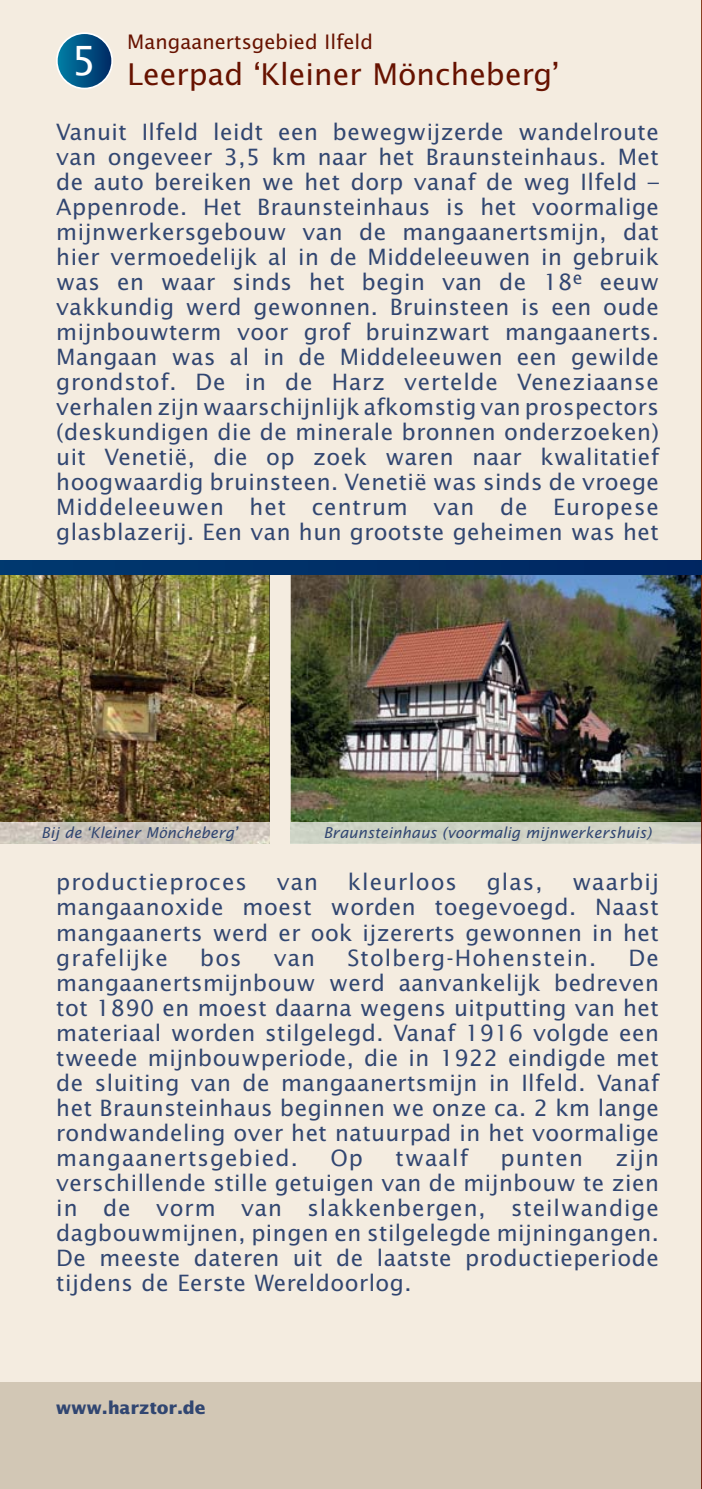
<style>
.page{position:relative;width:702px;height:1489px;background:#fff}
.page>*{position:absolute;margin:0;border:0;box-sizing:border-box;transform-origin:0 0}
.t1{font:30px "Lucida Sans Std";color:#671200}
.t2{font:22.5px/25px "Lucida Sans Std";letter-spacing:.02em;color:#314671;text-align:justify}
.t3{font:22.5px "Lucida Sans Std";letter-spacing:.045em;color:#314671}
.t4{font:22.5px "Lucida Sans Std";letter-spacing:.05em;color:#314671}
.t5{font:20px "Lucida Sans Std";color:#671200}
.t6{font:700 17.5px "Lucida Sans";letter-spacing:-.01em;color:#314671}
.t7{font:italic 15px "Lucida Sans Std";color:#314671}
</style>
<div class="page">
<div style="left:0;top:0;width:702px;height:1488px;background:#f4ece0"></div>
<div style="left:0;top:1382px;width:701px;height:106px;background:#d2c7b5"></div>
<svg style="left:57px;top:33px;width:55px;height:55px;background:#075888"></svg>
<div style="left:56px;top:32px;width:57px;height:57px;border:2px solid #fff;border-radius:50%"></div>
<img style="left:0;top:574px;width:269px;height:248px">
<img style="left:0;top:822px;width:269px;height:21px">
<img style="left:291px;top:574px;width:410px;height:248px">
<svg style="left:701px;top:0;width:1px;height:1488px"></svg>
<div style="left:0;top:560px;width:702px;height:14px;background:#002f68"></div>
<p class="t5" style="left:127px;top:33px;width:247px">Mangaanertsgebied Ilfeld</p>
<h1 class="t1" style="left:71px;top:61px;width:489px"><sup>5</sup> Leerpad ‘Kleiner Möncheberg’</h1>
<p class="t2" style="left:56px;top:121px;width:604px">Vanuit Ilfeld leidt een bewegwijzerde wandelroute van ongeveer 3,5 km naar het Braunsteinhaus. Met de auto bereiken we het dorp vanaf de weg Ilfeld – Appenrode. Het Braunsteinhaus is het voormalige mijnwerkersgebouw van de mangaanertsmijn, dat hier vermoedelijk al in de Middeleeuwen in gebruik was en waar sinds het begin van de 18<sup>e</sup> eeuw vakkundig werd gewonnen. Bruinsteen is een oude mijnbouwterm voor grof bruinzwart mangaanerts.<br>Mangaan was al in de Middeleeuwen een gewilde grondstof. De in de Harz vertelde Veneziaanse verhalen zijn waarschijnlijk afkomstig van prospectors (deskundigen die de minerale bronnen onderzoeken) uit Venetië, die op zoek waren naar kwalitatief hoogwaardig bruinsteen. Venetië was sinds de vroege Middeleeuwen het centrum van de Europese glasblazerij. Een van hun grootste geheimen was het</p>
<p class="t7" style="left:41px;top:826px;width:198px">Bij de ‘Kleiner Möncheberg’</p>
<p class="t7" style="left:323px;top:826px;width:329px">Braunsteinhaus (voormalig mijnwerkershuis)</p>
<p class="t2" style="left:56px;top:871px;width:604px;text-indent:516px">waarbij mangaanoxide moest worden toegevoegd. Naast mangaanerts werd er ook ijzererts gewonnen in het grafelijke</p>
<p class="t3" style="left:56px;top:873px;width:192px">productieproces</p>
<p class="t2" style="left:277px;top:871px;width:43px">van</p>
<p class="t3" style="left:348px;top:873px;width:111px">kleurloos</p>
<p class="t2" style="left:487px;top:871px;width:57px">glas,</p>
<p class="t2" style="left:200px;top:946px;width:43px">bos</p>
<p class="t2" style="left:274px;top:946px;width:43px">van</p>
<p class="t4" style="left:347px;top:948px;width:250px">Stolberg-Hohenstein.</p>
<p class="t2" style="left:56px;top:946px;width:604px;text-indent:572px">De mangaanertsmijnbouw werd aanvankelijk bedreven tot 1890 en moest daarna wegens uitputting van het materiaal worden stilgelegd. Vanaf 1916 volgde een tweede mijnbouwperiode, die in 1922 eindigde met de sluiting van de mangaanertsmijn in Ilfeld. Vanaf het Braunsteinhaus beginnen we onze ca. 2 km lange rondwandeling over het natuurpad in het voormalige mangaanertsgebied.</p>
<p class="t2" style="left:330px;top:1146px;width:34px">Op</p>
<p class="t2" style="left:395px;top:1146px;width:74px">twaalf</p>
<p class="t2" style="left:500px;top:1146px;width:84px">punten</p>
<p class="t2" style="left:56px;top:1146px;width:604px;text-indent:559px">zijn verschillende stille getuigen van de mijnbouw te zien in de vorm van slakkenbergen, steilwandige dagbouwmijnen, pingen en stilgelegde mijningangen.<br>De meeste dateren uit de laatste productieperiode tijdens de Eerste Wereldoorlog.</p>
<p class="t6" style="left:56px;top:1400px;width:151px">www.harztor.de</p>
</div>
